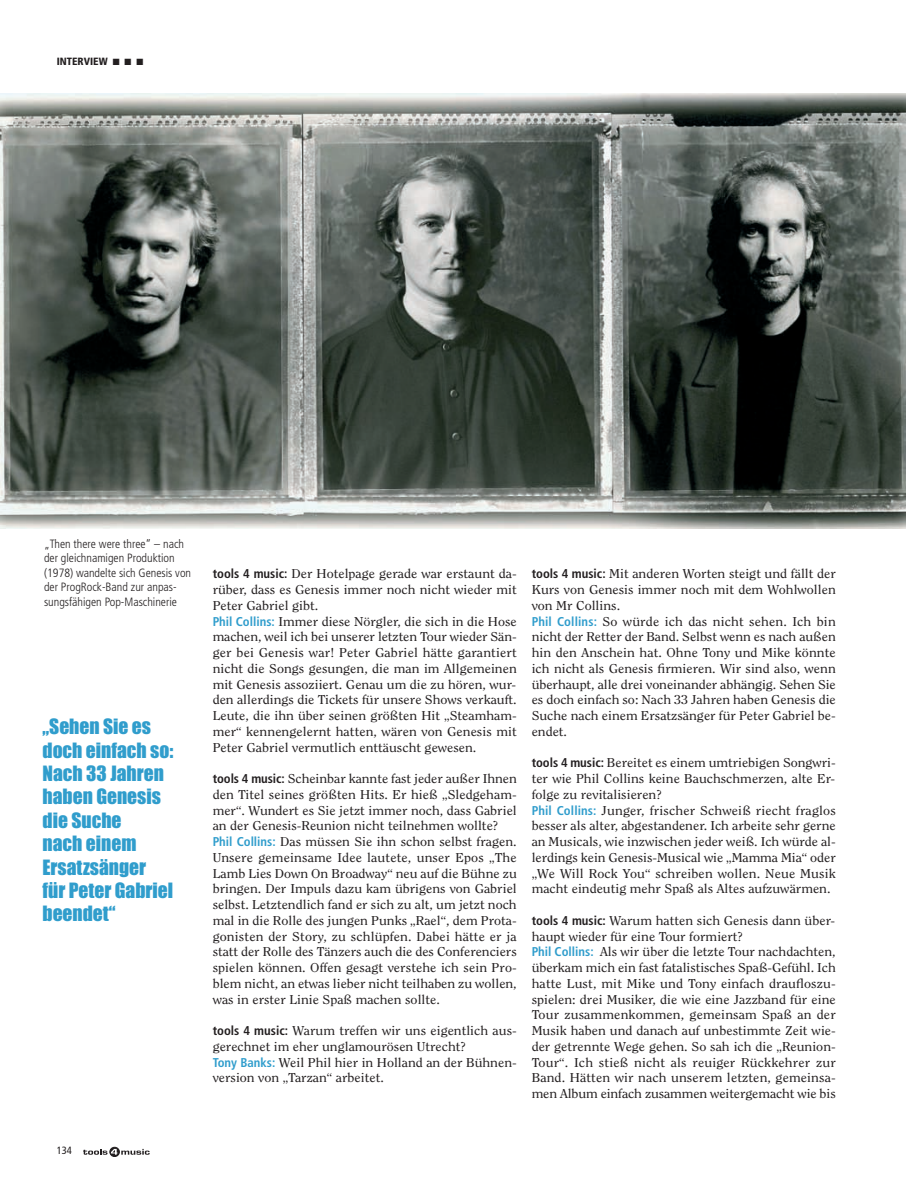
<style>
.page{position:relative;width:906px;height:1191px;background:#fff}
.page>*{position:absolute;margin:0;border:0;box-sizing:border-box;transform-origin:0 0}
.t1{font:19.5px/23.4px "Impact";color:#309dcc}
.t2{font:12.75px/15.8px "Clearface Std";color:#231f20;scale:1.1 1}
.t3{font:300 condensed 12px/14.4px "Frutiger LT Std";color:#231f20}
.t4{font:900 condensed 10.5px "Frutiger LT Std";color:#231f20}
.t5{font:condensed 10.5px "Frutiger LT Std";color:#231f20}
.s1{font-family:"Frutiger LT Std";font-weight:700;font-stretch:condensed}
.s2{font-family:"Frutiger LT Std";font-weight:700;font-stretch:condensed;color:#309dcc}
</style>
<div class="page">
<img style="left:0;top:93px;width:905px;height:435px">
<div style="left:110px;top:1147px;width:9px;height:9px;border:1px solid #231f20;border-radius:50%"></div>
<svg style="left:83px;top:1148px;width:67px;height:6px"></svg>
<p class="t4" style="left:57px;top:55px;width:88px">INTERVIEW ■ ■ ■</p>
<p class="t3" style="left:44px;top:537px;width:149px">„Then there were three“ – nach der gleichnamigen Produktion (1978) wandelte sich Genesis von der ProgRock-Band zur anpas&shy;sungsfähigen Pop-Maschinerie</p>
<h1 class="t1" style="left:43px;top:716px;width:132px">„Sehen Sie es doch einfach so:<br>Nach 33 Jahren haben Genesis die Suche<br>nach einem<br>Ersatzsänger für Peter Gabriel beendet“</h1>
<p class="t5" style="left:57px;top:1144px;width:17px">134</p>
<p class="t2" style="left:213px;top:567px;width:278px"><span class="s1">tools 4 music:</span> Der Hotelpage gerade war erstaunt da&shy;rüber, dass es Genesis immer noch nicht wieder mit Peter Gabriel gibt.<br><span class="s2">Phil Collins:</span> Immer diese Nörgler, die sich in die Hose machen, weil ich bei unserer letzten Tour wieder Sän&shy;ger bei Genesis war! Peter Gabriel hätte garantiert nicht die Songs gesungen, die man im Allgemeinen mit Genesis assoziiert. Genau um die zu hören, wur&shy;den allerdings die Tickets für unsere Shows verkauft.<br>Leute, die ihn über seinen größten Hit „Steamham&shy;mer“ kennengelernt hatten, wären von Genesis mit Peter Gabriel vermutlich enttäuscht gewesen.</p>
<p class="t2" style="left:213px;top:771px;width:278px"><span class="s1">tools 4 music:</span> Scheinbar kannte fast jeder außer Ihnen den Titel seines größten Hits. Er hieß „Sledgeham&shy;mer“. Wundert es Sie jetzt immer noch, dass Gabriel an der Genesis-Reunion nicht teilnehmen wollte?<br><span class="s2">Phil Collins:</span> Das müssen Sie ihn schon selbst fragen.<br>Unsere gemeinsame Idee lautete, unser Epos „The Lamb Lies Down On Broadway“ neu auf die Bühne zu bringen. Der Impuls dazu kam übrigens von Gabriel selbst. Letztendlich fand er sich zu alt, um jetzt noch mal in die Rolle des jungen Punks „Rael“, dem Prota&shy;gonisten der Story, zu schlüpfen. Dabei hätte er ja statt der Rolle des Tänzers auch die des Conferenciers spielen können. Offen gesagt verstehe ich sein Pro&shy;blem nicht, an etwas lieber nicht teilhaben zu wollen, was in erster Linie Spaß machen sollte.</p>
<p class="t2" style="left:213px;top:1023px;width:278px"><span class="s1">tools 4 music:</span> Warum treffen wir uns eigentlich aus&shy;gerechnet im eher unglamourösen Utrecht?<br><span class="s2">Tony Banks:</span> Weil Phil hier in Holland an der Bühnen&shy;version von „Tarzan“ arbeitet.</p>
<p class="t2" style="left:531px;top:567px;width:278px"><span class="s1">tools 4 music:</span> Mit anderen Worten steigt und fällt der Kurs von Genesis immer noch mit dem Wohlwollen von Mr Collins.<br><span class="s2">Phil Collins:</span> So würde ich das nicht sehen. Ich bin nicht der Retter der Band. Selbst wenn es nach außen hin den Anschein hat. Ohne Tony und Mike könnte ich nicht als Genesis firmieren. Wir sind also, wenn überhaupt, alle drei voneinander abhängig. Sehen Sie es doch einfach so: Nach 33 Jahren haben Genesis die Suche nach einem Ersatzsänger für Peter Gabriel be&shy;endet.</p>
<p class="t2" style="left:531px;top:756px;width:278px"><span class="s1">tools 4 music:</span> Bereitet es einem umtriebigen Songwri&shy;ter wie Phil Collins keine Bauchschmerzen, alte Er&shy;folge zu revitalisieren?<br><span class="s2">Phil Collins:</span> Junger, frischer Schweiß riecht fraglos besser als alter, abgestandener. Ich arbeite sehr gerne an Musicals, wie inzwischen jeder weiß. Ich würde al&shy;lerdings kein Genesis-Musical wie „Mamma Mia“ oder „We Will Rock You“ schreiben wollen. Neue Musik macht eindeutig mehr Spaß als Altes aufzuwärmen.</p>
<p class="t2" style="left:531px;top:913px;width:278px"><span class="s1">tools 4 music:</span> Warum hatten sich Genesis dann über&shy;haupt wieder für eine Tour formiert?<br><span class="s2">Phil Collins:</span> Als wir über die letzte Tour nachdachten, überkam mich ein fast fatalistisches Spaß-Gefühl. Ich hatte Lust, mit Mike und Tony einfach draufloszu&shy;spielen: drei Musiker, die wie eine Jazzband für eine Tour zusammenkommen, gemeinsam Spaß an der Musik haben und danach auf unbestimmte Zeit wie&shy;der getrennte Wege gehen. So sah ich die „Reunion-Tour“. Ich stieß nicht als reuiger Rückkehrer zur Band. Hätten wir nach unserem letzten, gemeinsa&shy;men Album einfach zusammen weitergemacht wie bis</p>
</div>
